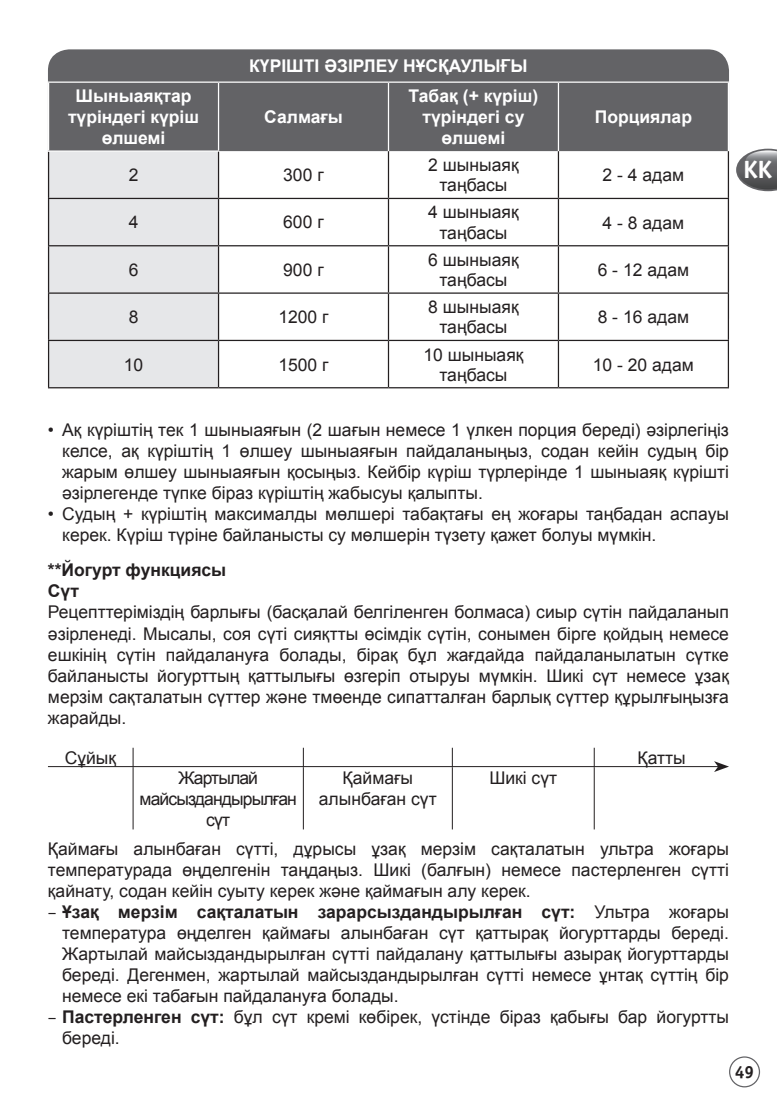
<style>
.page{position:relative;width:777px;height:1105px;background:#fff}
.page>*{position:absolute;margin:0;border:0;box-sizing:border-box;transform-origin:0 0}
.t1{font:700 25px "Officina Sans";color:#fff}
.t2{font:17.5px/21px "Arial";color:#231f20;text-align:center}
.t3{font:700 17.5px/21px "Arial";color:#fff;text-align:center}
.t4{font:17.5px/21px "Arial";letter-spacing:-.05em;color:#231f20;text-align:center}
.t5{font:700 17.5px/21px "Arial";color:#231f20}
.t6{font:700 17.5px "Officina Sans";color:#231f20}
.s1{font-family:"Officina Sans"}
.s2{font-weight:700}
</style>
<div class="page">
<div style="left:728px;top:1056px;width:31px;height:31px;border:1px solid #636366;border-radius:50%"></div>
<svg style="left:736px;top:149px;width:40px;height:42px"></svg>
<svg style="left:133px;top:747px;width:1px;height:19px"></svg>
<svg style="left:303px;top:747px;width:1px;height:19px"></svg>
<svg style="left:451px;top:748px;width:1px;height:18px"></svg>
<svg style="left:593px;top:747px;width:1px;height:19px"></svg>
<hr style="left:133px;top:767px;width:1px;height:62px;background:#231f20">
<hr style="left:303px;top:767px;width:1px;height:62px;background:#231f20">
<hr style="left:451px;top:767px;width:1px;height:62px;background:#231f20">
<hr style="left:593px;top:767px;width:1px;height:62px;background:#231f20">
<hr style="left:48px;top:766px;width:669px;height:1px;background:#231f20">
<svg style="left:713px;top:761px;width:15px;height:11px"></svg>
<div style="left:48px;top:49px;width:680px;height:32px;background:#636366"></div>
<div style="left:49px;top:83px;width:678px;height:68px;background:#636366"></div>
<div style="left:49px;top:152px;width:169px;height:235px;background:#e6e7e9"></div>
<svg style="left:219px;top:151px;width:508px;height:236px"></svg>
<hr style="left:387px;top:151px;width:2px;height:47px;background:#231f20">
<hr style="left:557px;top:151px;width:1px;height:47px;background:#231f20">
<hr style="left:727px;top:151px;width:1px;height:47px;background:#231f20">
<hr style="left:218px;top:198px;width:170px;height:1px;background:#231f20">
<hr style="left:388px;top:198px;width:170px;height:1px;background:#231f20">
<hr style="left:387px;top:199px;width:2px;height:46px;background:#231f20">
<hr style="left:558px;top:198px;width:170px;height:1px;background:#231f20">
<hr style="left:557px;top:199px;width:1px;height:46px;background:#231f20">
<hr style="left:727px;top:199px;width:1px;height:46px;background:#231f20">
<hr style="left:218px;top:245px;width:170px;height:1px;background:#231f20">
<hr style="left:388px;top:245px;width:170px;height:1px;background:#231f20">
<hr style="left:387px;top:246px;width:2px;height:46px;background:#231f20">
<hr style="left:558px;top:245px;width:170px;height:1px;background:#231f20">
<hr style="left:557px;top:246px;width:1px;height:46px;background:#231f20">
<hr style="left:727px;top:246px;width:1px;height:46px;background:#231f20">
<hr style="left:218px;top:292px;width:170px;height:2px;background:#231f20">
<hr style="left:388px;top:292px;width:170px;height:2px;background:#231f20">
<hr style="left:387px;top:294px;width:2px;height:46px;background:#231f20">
<hr style="left:558px;top:292px;width:170px;height:2px;background:#231f20">
<hr style="left:557px;top:294px;width:1px;height:46px;background:#231f20">
<hr style="left:727px;top:294px;width:1px;height:46px;background:#231f20">
<hr style="left:218px;top:340px;width:170px;height:1px;background:#231f20">
<hr style="left:388px;top:340px;width:170px;height:1px;background:#231f20">
<hr style="left:387px;top:341px;width:2px;height:46px;background:#231f20">
<hr style="left:558px;top:340px;width:170px;height:1px;background:#231f20">
<hr style="left:557px;top:341px;width:1px;height:46px;background:#231f20">
<hr style="left:727px;top:341px;width:1px;height:46px;background:#231f20">
<hr style="left:218px;top:387px;width:170px;height:1px;background:#231f20">
<hr style="left:387px;top:83px;width:2px;height:68px;background:#fff">
<hr style="left:557px;top:83px;width:1px;height:68px;background:#fff">
<hr style="left:48px;top:152px;width:1px;height:46px;background:#231f20">
<hr style="left:48px;top:198px;width:170px;height:1px;background:#231f20">
<hr style="left:48px;top:199px;width:1px;height:46px;background:#231f20">
<hr style="left:48px;top:245px;width:170px;height:1px;background:#231f20">
<hr style="left:48px;top:246px;width:1px;height:46px;background:#231f20">
<hr style="left:48px;top:292px;width:170px;height:2px;background:#231f20">
<hr style="left:48px;top:294px;width:1px;height:46px;background:#231f20">
<hr style="left:48px;top:340px;width:170px;height:1px;background:#231f20">
<hr style="left:48px;top:341px;width:1px;height:46px;background:#231f20">
<hr style="left:218px;top:83px;width:1px;height:67px;background:#fff">
<hr style="left:48px;top:150px;width:171px;height:2px;background:#fff">
<hr style="left:218px;top:152px;width:1px;height:46px;background:#231f20">
<hr style="left:218px;top:199px;width:1px;height:46px;background:#231f20">
<hr style="left:218px;top:246px;width:1px;height:46px;background:#231f20">
<hr style="left:218px;top:294px;width:1px;height:46px;background:#231f20">
<hr style="left:48px;top:387px;width:170px;height:1px;background:#231f20">
<hr style="left:218px;top:341px;width:1px;height:46px;background:#231f20">
<hr style="left:388px;top:387px;width:170px;height:1px;background:#231f20">
<hr style="left:558px;top:387px;width:170px;height:1px;background:#231f20">
<p class="t3" style="left:68px;top:86px;width:132px">Шыныаяқтар түріндегі күріш өлшемі</p>
<p class="t3" style="left:249px;top:56px;width:280px">КҮРІШТІ ӘЗІРЛЕУ НҰСҚАУЛЫҒЫ</p>
<p class="t3" style="left:264px;top:107px;width:80px">Салмағы</p>
<p class="t3" style="left:408px;top:86px;width:131px">Табақ (+ күріш) түріндегі су өлшемі</p>
<p class="t3" style="left:594px;top:107px;width:99px">Порциялар</p>
<p class="t2" style="left:129px;top:165px;width:11px">2</p>
<p class="t2" style="left:283px;top:165px;width:42px">300 г</p>
<p class="t2" style="left:428px;top:155px;width:92px;line-height:20px">2 шыныаяқ таңбасы</p>
<p class="t2" style="left:602px;top:165px;width:83px">2 - 4 адам</p>
<p class="t2" style="left:129px;top:212px;width:11px">4</p>
<p class="t2" style="left:283px;top:212px;width:42px">600 г</p>
<p class="t2" style="left:428px;top:202px;width:92px;line-height:20px">4 шыныаяқ таңбасы</p>
<p class="t2" style="left:602px;top:212px;width:83px">4 - 8 адам</p>
<p class="t2" style="left:129px;top:259px;width:11px">6</p>
<p class="t2" style="left:283px;top:259px;width:42px">900 г</p>
<p class="t2" style="left:428px;top:250px;width:92px;line-height:20px">6 шыныаяқ таңбасы</p>
<p class="t2" style="left:597px;top:259px;width:93px">6 - 12 адам</p>
<p class="t2" style="left:129px;top:307px;width:11px">8</p>
<p class="t2" style="left:278px;top:307px;width:52px">1200 г</p>
<p class="t2" style="left:428px;top:297px;width:92px;line-height:20px">8 шыныаяқ таңбасы</p>
<p class="t2" style="left:597px;top:307px;width:93px">8 - 16 адам</p>
<p class="t2" style="left:124px;top:354px;width:21px">10</p>
<p class="t2" style="left:278px;top:354px;width:52px">1500 г</p>
<p class="t2" style="left:423px;top:344px;width:102px;line-height:20px">10 шыныаяқ таңбасы</p>
<p class="t2" style="left:592px;top:354px;width:103px">10 - 20 адам</p>
<p class="t2" style="left:62px;top:419px;width:668px;text-align:justify;text-indent:-14px">• Ақ күріштің тек 1 шыныаяғын (2 шағын немесе 1 үлкен порция береді) әзірлегіңіз келсе, ақ күріштің 1 өлшеу шыныаяғын пайдаланыңыз, содан кейін судың бір жарым өлшеу шыныаяғын қосыңыз. Кейбір күріш түрлерінде 1 шыныаяқ күрішті әзірлегенде түпке біраз күріштің жабысуы қалыпты.</p>
<p class="t2" style="left:62px;top:503px;width:668px;text-align:left;text-indent:-14px">• Судың + күріштің максималды мөлшері табақтағы ең жоғары таңбадан аспауы керек. Күріш түріне байланысты су мөлшерін түзету қажет болуы мүмкін.</p>
<p class="t5" style="left:48px;top:560px;width:180px">**Йогурт функциясы<br>Сүт</p>
<p class="t2" style="left:48px;top:602px;width:682px;text-align:justify">Рецепттеріміздің барлығы (басқалай белгіленген болмаса) сиыр сүтін пайдаланып әзірленеді. Мысалы, соя сүті сияқтты өсімдік сүтін, сонымен бірге қойдың немесе ешкінің сүтін пайдалануға болады, бірақ бұл жағдайда пайдаланылатын сүтке байланысты йогурттың қаттылығы өзгеріп отыруы мүмкін. Шикі сүт немесе ұзақ мерзім сақталатын сүттер және тмөенде сипатталған барлық сүттер құрылғыңызға жарайды.</p>
<p class="t2" style="left:65px;top:747px;width:53px">Сұйық</p>
<p class="t2" style="left:637px;top:747px;width:50px">Қатты</p>
<p class="t4" style="left:139px;top:767px;width:159px">Жартылай майсыздандырылған сүт</p>
<p class="t2" style="left:319px;top:767px;width:119px">Қаймағы алынбаған сүт</p>
<p class="t2" style="left:489px;top:767px;width:69px">Шикі сүт</p>
<p class="t2" style="left:48px;top:838px;width:682px;text-align:justify">Қаймағы алынбаған сүтті, дұрысы ұзақ мерзім сақталатын ультра жоғары температурада өңделгенін таңдаңыз. Шикі (балғын) немесе пастерленген сүтті қайнату, содан кейін суыту керек және қаймағын алу керек.</p>
<p class="t2" style="left:62px;top:901px;width:668px;text-align:justify;text-indent:-14px"><span class="s1">–</span> <span class="s2">Ұзақ мерзім сақталатын зарарсыздандырылған сүт:</span> Ультра жоғары температура өңделген қаймағы алынбаған сүт қаттырақ йогурттарды береді.<br>Жартылай майсыздандырылған сүтті пайдалану қаттылығы азырақ йогурттарды береді. Дегенмен, жартылай майсыздандырылған сүтті немесе ұнтақ сүттің бір немесе екі табағын пайдалануға болады.</p>
<p class="t2" style="left:62px;top:1006px;width:668px;text-align:left;text-indent:-14px"><span class="s1">–</span> <span class="s2">Пастерленген сүт:</span> бұл сүт кремі көбірек, үстінде біраз қабығы бар йогуртты береді.</p>
<h1 class="t1" style="left:742px;top:154px;width:30px">KK</h1>
<p class="t6" style="left:734px;top:1060px;width:21px">49</p>
</div>
